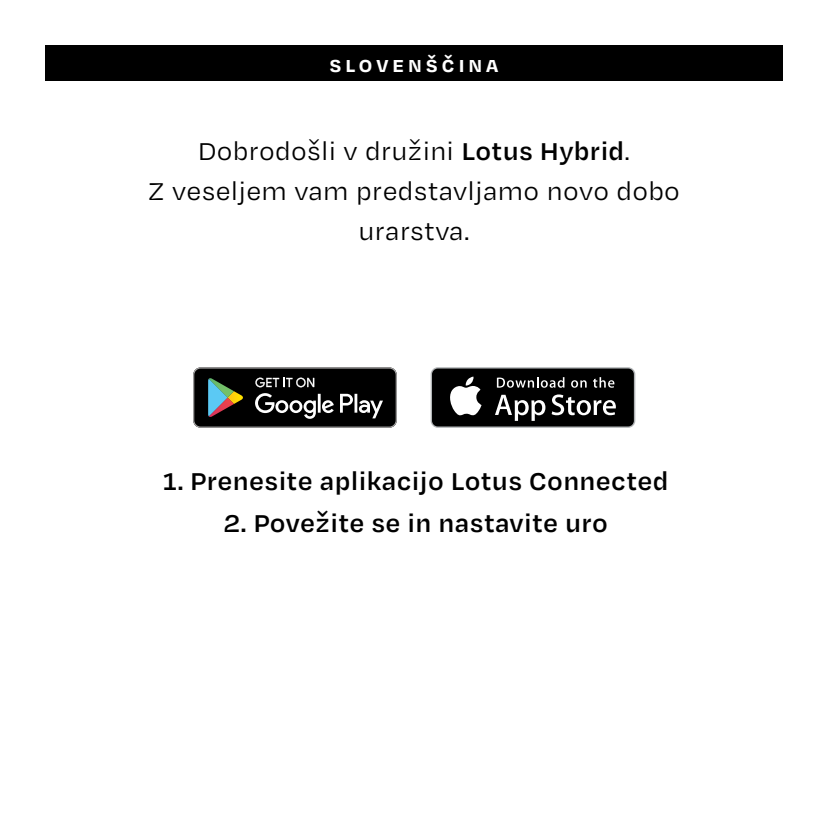
<style>
.page{position:relative;width:828px;height:828px;background:#fff}
.page>*{position:absolute;margin:0;border:0;box-sizing:border-box;transform-origin:0 0}
.t1{font:28px/40px "Degular Text";letter-spacing:.01em;color:#000;text-align:center}
.t2{font:600 28px "Degular Text";letter-spacing:.01em;color:#000}
.t3{font:700 20px "Degular Text";letter-spacing:.2em;color:#fff}
.s1{font-weight:600}
</style>
<div class="page">
<div style="left:45px;top:45px;width:737px;height:36px;background:#000"></div>
<svg style="left:193px;top:367px;width:204px;height:61px;background:#2b2d2c"></svg>
<svg style="left:431px;top:367px;width:204px;height:61px"></svg>
<div style="left:432px;top:368px;width:202px;height:58px;background:#000;border-radius:6px"></div>
<svg style="left:450px;top:377px;width:31px;height:38px"></svg>
<svg style="left:495px;top:395px;width:50px;height:26px"></svg>
<svg style="left:551px;top:394px;width:65px;height:21px"></svg>
<svg style="left:497px;top:377px;width:67px;height:11px"></svg>
<svg style="left:571px;top:380px;width:15px;height:8px"></svg>
<svg style="left:593px;top:377px;width:21px;height:11px"></svg>
<p class="t3" style="left:329px;top:52px;width:170px">SLOVENŠČINA</p>
<p class="t1" style="left:148px;top:130px;width:533px">Dobrodošli v družini <span class="s1">Lotus Hybrid</span>.<br>Z veseljem vam predstavljamo novo dobo urarstva.</p>
<p class="t2" style="left:163px;top:463px;width:507px">1. Prenesite aplikacijo Lotus Connected</p>
<p class="t2" style="left:223px;top:504px;width:386px">2. Povežite se in nastavite uro</p>
</div>
